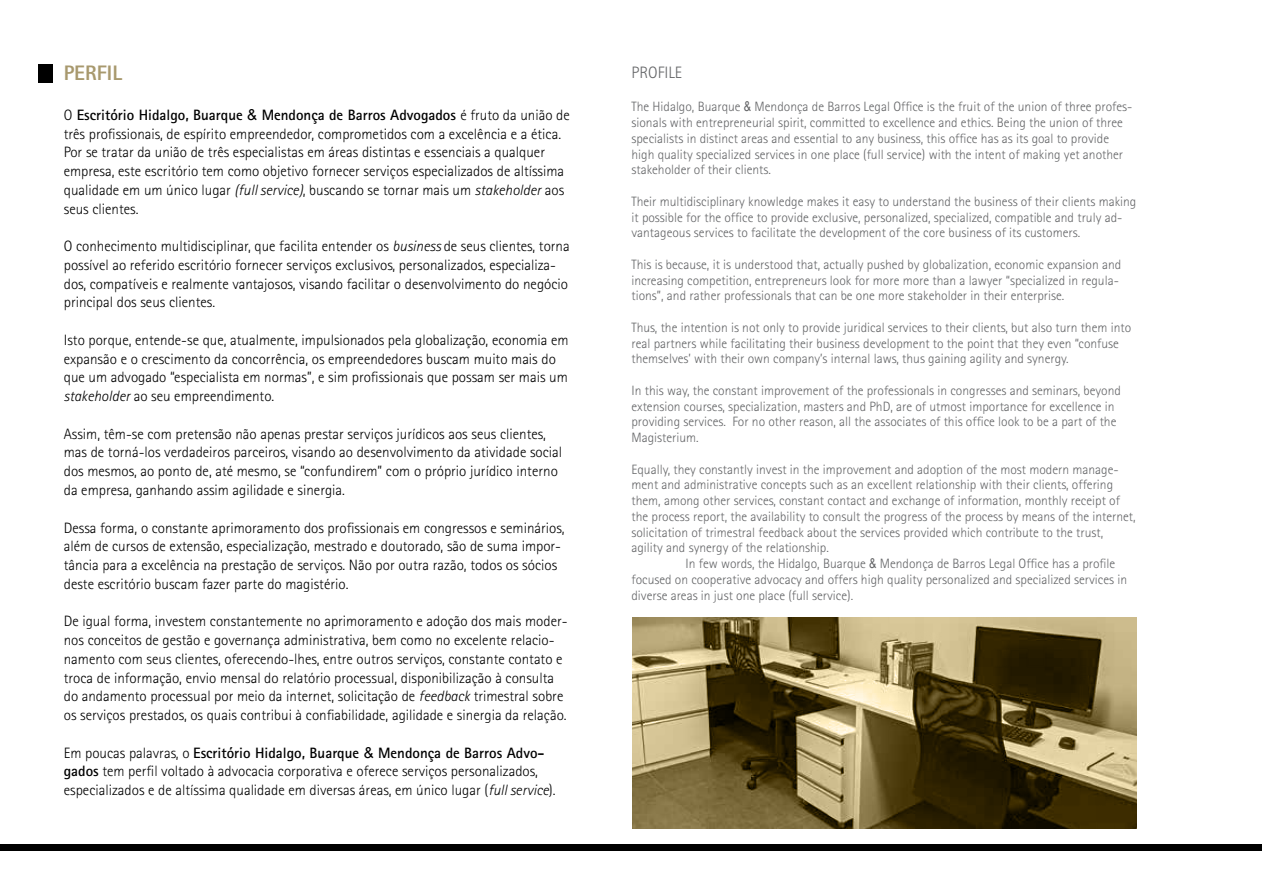
<style>
.page{position:relative;width:1263px;height:893px;background:#fff}
.page>*{position:absolute;margin:0;border:0;box-sizing:border-box;transform-origin:0 0}
.t1{font:800 21px "Rotis Sans Serif";color:#a8996e}
.t2{font:300 16.5px "Rotis Sans Serif";color:#636466}
.t3{font:300 15px/18.8px "Rotis Sans Serif";color:#000}
.t4{font:300 13.5px/15.8px "Rotis Sans Serif";color:#636466}
.s1{font-weight:700}
.s2{font-family:"Arial";font-weight:400}
.s3{font-style:italic}
.s4{font-family:"Arial Narrow";font-weight:400}
</style>
<div class="page">
<div style="left:0;top:844px;width:1262px;height:7px;background:#000"></div>
<div style="left:38px;top:64px;width:15px;height:18px;background:#000"></div>
<svg style="left:632px;top:617px;width:505px;height:211px"></svg>
<h1 class="t1" style="left:64px;top:60px;width:60px">PERFIL</h1>
<p class="t3" style="left:64px;top:106px;width:507px">O <span class="s1">Escritório Hidalgo, Buarque</span> <span class="s2">&amp;</span> <span class="s1">Mendonça de Barros Advogados</span> é fruto da união de três profissionais, de espírito empreendedor, comprometidos com a excelência e a ética.<br>Por se tratar da união de três especialistas em áreas distintas e essenciais a qualquer empresa, este escritório tem como objetivo fornecer serviços especializados de altíssima qualidade em um único lugar <span class="s3">(full service)</span>, buscando se tornar mais um <span class="s3">stakeholder</span> aos seus clientes.</p>
<p class="t3" style="left:64px;top:237px;width:507px">O conhecimento multidisciplinar, que facilita entender os <span class="s3">business</span> de seus clientes, torna possível ao referido escritório fornecer serviços exclusivos, personalizados, especializa&shy;dos, compatíveis e realmente vantajosos, visando facilitar o desenvolvimento do negócio principal dos seus clientes.</p>
<p class="t3" style="left:64px;top:331px;width:506px">Isto porque, entende-se que, atualmente, impulsionados pela globalização, economia em expansão e o crescimento da concorrência, os empreendedores buscam muito mais do que um advogado “especialista em normas”, e sim profissionais que possam ser mais um <span class="s3">stakeholder</span> ao seu empreendimento.</p>
<p class="t3" style="left:64px;top:424px;width:500px">Assim, têm-se com pretensão não apenas prestar serviços jurídicos aos seus clientes, mas de torná-los verdadeiros parceiros, visando ao desenvolvimento da atividade social dos mesmos, ao ponto de, até mesmo, se “confundirem” com o próprio jurídico interno da empresa, ganhando assim agilidade e sinergia.</p>
<p class="t3" style="left:64px;top:518px;width:502px">Dessa forma, o constante aprimoramento dos profissionais em congressos e seminários, além de cursos de extensão, especialização, mestrado e doutorado, são de suma impor&shy;tância para a excelência na prestação de serviços. Não por outra razão, todos os sócios deste escritório buscam fazer parte do magistério.</p>
<p class="t3" style="left:64px;top:612px;width:505px">De igual forma, investem constantemente no aprimoramento e adoção dos mais moder&shy;nos conceitos de gestão e governança administrativa, bem como no excelente relacio&shy;namento com seus clientes, oferecendo-lhes, entre outros serviços, constante contato e troca de informação, envio mensal do relatório processual, disponibilização à consulta do andamento processual por meio da internet, solicitação de <span class="s3">feedback</span> trimestral sobre os serviços prestados, os quais contribui à confiabilidade, agilidade e sinergia da relação.</p>
<p class="t3" style="left:64px;top:743px;width:493px">Em poucas palavras, o <span class="s1">Escritório Hidalgo, Buarque</span> <span class="s2">&amp;</span> <span class="s1">Mendonça de Barros Advo&shy;gados</span> tem perfil voltado à advocacia corporativa e oferece serviços personalizados, especializados e de altíssima qualidade em diversas áreas, em único lugar (<span class="s3">full service</span>).</p>
<p class="t2" style="left:631px;top:62px;width:52px">PROFILE</p>
<p class="t4" style="left:631px;top:99px;width:502px">The Hidalgo, Buarque <span class="s4">&amp;</span> Mendonça de Barros Legal Office is the fruit of the union of three profes&shy;sionals with entrepreneurial spirit, committed to excellence and ethics. Being the union of three specialists in distinct areas and essential to any business, this office has as its goal to provide high quality specialized services in one place (full service) with the intent of making yet another stakeholder of their clients.</p>
<p class="t4" style="left:631px;top:193px;width:506px">Their multidisciplinary knowledge makes it easy to understand the business of their clients making it possible for the office to provide exclusive, personalized, specialized, compatible and truly ad&shy;vantageous services to facilitate the development of the core business of its customers.</p>
<p class="t4" style="left:631px;top:256px;width:491px">This is because, it is understood that, actually pushed by globalization, economic expansion and increasing competition, entrepreneurs look for more more than a lawyer “specialized in regula&shy;tions”, and rather professionals that can be one more stakeholder in their enterprise.</p>
<p class="t4" style="left:631px;top:319px;width:501px">Thus, the intention is not only to provide juridical services to their clients, but also turn them into real partners while facilitating their business development to the point that they even “confuse themselves’ with their own company’s internal laws, thus gaining agility and synergy.</p>
<p class="t4" style="left:631px;top:382px;width:491px">In this way, the constant improvement of the professionals in congresses and seminars, beyond extension courses, specialization, masters and PhD, are of utmost importance for excellence in providing services. For no other reason, all the associates of this office look to be a part of the Magisterium.</p>
<p class="t4" style="left:631px;top:461px;width:489px">Equally, they constantly invest in the improvement and adoption of the most modern manage-</p>
<p class="t4" style="left:631px;top:477px;width:483px">ment and administrative concepts such as an excellent relationship with their clients, offering</p>
<p class="t4" style="left:631px;top:493px;width:490px">them, among other services, constant contact and exchange of information, monthly receipt of</p>
<p class="t4" style="left:631px;top:508px;width:506px">the process report, the availability to consult the progress of the process by means of the internet,</p>
<p class="t4" style="left:631px;top:524px;width:473px">solicitation of trimestral feedback about the services provided which contribute to the trust,</p>
<p class="t4" style="left:631px;top:540px;width:199px">agility and synergy of the relationship.</p>
<p class="t4" style="left:685px;top:556px;width:431px">In few words, the Hidalgo, Buarque <span class="s4">&amp;</span> Mendonça de Barros Legal Office has a profile</p>
<p class="t4" style="left:631px;top:571px;width:497px">focused on cooperative advocacy and offers high quality personalized and specialized services in</p>
<p class="t4" style="left:631px;top:587px;width:223px">diverse areas in just one place (full service).</p>
</div>
